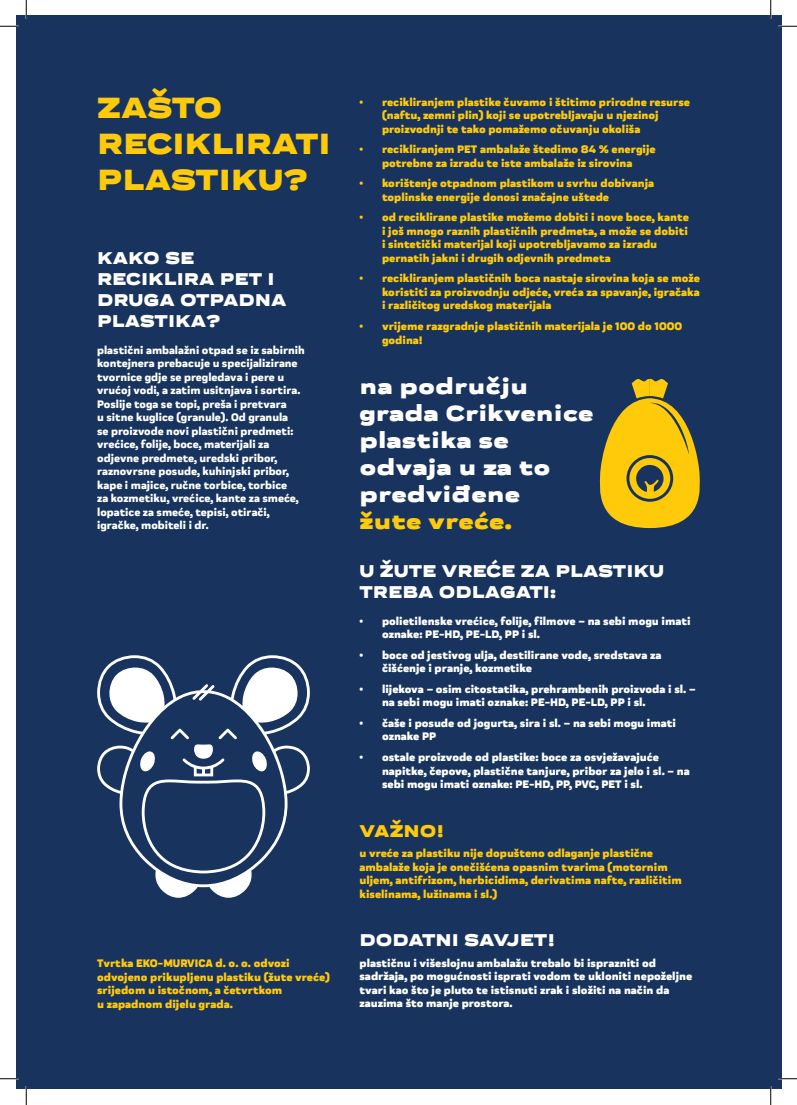
<style>
.page{position:relative;width:797px;height:1105px;background:#fff}
.page>*{position:absolute;margin:0;border:0;box-sizing:border-box;transform-origin:0 0}
.t1{font:900 expanded 30px "Praktika";color:#feca0a}
.t2{font:900 expanded 22.5px/27px "Praktika";color:#fff}
.t3{font:900 expanded 22.5px "Praktika";color:#feca0a}
.t4{font:900 expanded 17.5px/21px "Praktika";color:#fff}
.t5{font:900 expanded 17.5px "Praktika";color:#feca0a}
.t6{font:900 11.25px/13.5px "Praktika";color:#feca0a}
.t7{font:900 11.25px/13.5px "Praktika";color:#fff}
.t8{font:800 11.25px/13.5px "Praktika";color:#fff}
</style>
<div class="page">
<div style="left:16px;top:16px;width:765px;height:1073px;background:#18345e"></div>
<svg style="left:599px;top:378px;width:101px;height:150px"></svg>
<svg style="left:97px;top:655px;width:213px;height:243px"></svg>
<svg style="left:139px;top:728px;width:129px;height:145px"></svg>
<svg style="left:0;top:25px;width:19px;height:2px"></svg>
<svg style="left:778px;top:25px;width:19px;height:2px"></svg>
<svg style="left:0;top:1078px;width:19px;height:1px"></svg>
<svg style="left:778px;top:1078px;width:19px;height:1px"></svg>
<svg style="left:25px;top:0;width:2px;height:19px"></svg>
<svg style="left:25px;top:1086px;width:2px;height:19px"></svg>
<svg style="left:770px;top:0;width:1px;height:19px"></svg>
<svg style="left:770px;top:1086px;width:1px;height:19px"></svg>
<p class="t1" style="left:97px;top:81px;width:127px">ZAŠTO</p>
<p class="t1" style="left:97px;top:117px;width:235px">RECIKLIRATI</p>
<p class="t1" style="left:97px;top:153px;width:214px">PLASTIKU?</p>
<p class="t4" style="left:97px;top:246px;width:99px">KAKO SE</p>
<p class="t4" style="left:97px;top:267px;width:191px">RECIKLIRA PET I<br>DRUGA OTPADNA<br>PLASTIKA?</p>
<p class="t8" style="left:97px;top:342px;width:209px">plastični ambalažni otpad se iz sabirnih kontejnera prebacuje u specijalizirane tvornice gdje se pregledava i pere u vrućoj vodi, a zatim usitnjava i sortira.<br>Poslije toga se topi, preša i pretvara<br>u sitne kuglice (granule). Od granula<br>se proizvode novi plastični predmeti: vrećice, folije, boce, materijali za odjevne predmete, uredski pribor, raznovrsne posude, kuhinjski pribor, kape i majice, ručne torbice, torbice<br>za kozmetiku, vrećice, kante za smeće, lopatice za smeće, tepisi, otirači, igračke, mobiteli i dr.</p>
<p class="t6" style="left:97px;top:956px;width:234px">Tvrtka EKO-MURVICA d. o. o. odvozi odvojeno prikupljenu plastiku (žute vreće) srijedom u istočnom, a četvrtkom</p>
<p class="t6" style="left:97px;top:996px;width:137px">u zapadnom dijelu grada.</p>
<p class="t6" style="left:382px;top:94px;width:309px;text-indent:-22px">• recikliranjem plastike čuvamo i štitimo prirodne resurse (naftu, zemni plin) koji se upotrebljavaju u njezinoj proizvodnji te tako pomažemo očuvanju okoliša</p>
<p class="t6" style="left:359px;top:142px;width:298px;text-align:center">• recikliranjem PET ambalaže štedimo 84 % energije potrebne za izradu te iste ambalaže iz sirovina</p>
<p class="t6" style="left:382px;top:176px;width:274px;text-indent:-22px">• korištenje otpadnom plastikom u svrhu dobivanja toplinske energije donosi značajne uštede</p>
<p class="t6" style="left:382px;top:210px;width:308px;text-indent:-22px">• od reciklirane plastike možemo dobiti i nove boce, kante i još mnogo raznih plastičnih predmeta, a može se dobiti i sintetički materijal koji upotrebljavamo za izradu pernatih jakni i drugih odjevnih predmeta</p>
<p class="t6" style="left:382px;top:271px;width:319px;text-align:justify;text-indent:-22px">• recikliranjem plastičnih boca nastaje sirovina koja se može koristiti za proizvodnju odjeće, vreća za spavanje, igračaka i različitog uredskog materijala</p>
<p class="t6" style="left:382px;top:318px;width:302px;text-indent:-22px">• vrijeme razgradnje plastičnih materijala je 100 do 1000 godina!</p>
<p class="t2" style="left:359px;top:371px;width:235px">na području grada Crikvenice plastika se odvaja u za to predviđene</p>
<p class="t3" style="left:359px;top:501px;width:154px">žute vreće.</p>
<p class="t4" style="left:359px;top:558px;width:306px">U ŽUTE VREĆE ZA PLASTIKU</p>
<p class="t4" style="left:359px;top:579px;width:198px">TREBA ODLAGATI:</p>
<p class="t7" style="left:382px;top:613px;width:310px;text-indent:-22px">• polietilenske vrećice, folije, filmove – na sebi mogu imati oznake: PE-HD, PE-LD, PP i sl.</p>
<p class="t7" style="left:382px;top:647px;width:281px;text-indent:-22px">• boce od jestivog ulja, destilirane vode, sredstava za čišćenje i pranje, kozmetike</p>
<p class="t7" style="left:382px;top:681px;width:315px;text-indent:-22px">• lijekova – osim citostatika, prehrambenih proizvoda i sl. – na sebi mogu imati oznake: PE-HD, PE-LD, PP i sl.</p>
<p class="t7" style="left:382px;top:715px;width:295px;text-indent:-22px">• čaše i posude od jogurta, sira i sl. – na sebi mogu imati oznake PP</p>
<p class="t7" style="left:382px;top:749px;width:309px;text-indent:-22px">• ostale proizvode od plastike: boce za osvježavajuće napitke, čepove, plastične tanjure, pribor za jelo i sl. – na sebi mogu imati oznake: PE-HD, PP, PVC, PET i sl.</p>
<p class="t5" style="left:359px;top:815px;width:86px">VAŽNO!</p>
<p class="t6" style="left:359px;top:845px;width:324px">u vreće za plastiku nije dopušteno odlaganje plastične ambalaže koja je onečišćena opasnim tvarima (motornim uljem, antifrizom, herbicidima, derivatima nafte, različitim kiselinama, lužinama i sl.)</p>
<p class="t4" style="left:359px;top:928px;width:197px">DODATNI SAVJET!</p>
<p class="t7" style="left:359px;top:955px;width:334px">plastičnu i višeslojnu ambalažu trebalo bi isprazniti od sadržaja, po mogućnosti isprati vodom te ukloniti nepoželjne tvari kao što je pluto te istisnuti zrak i složiti na način da zauzima što manje prostora.</p>
</div>
